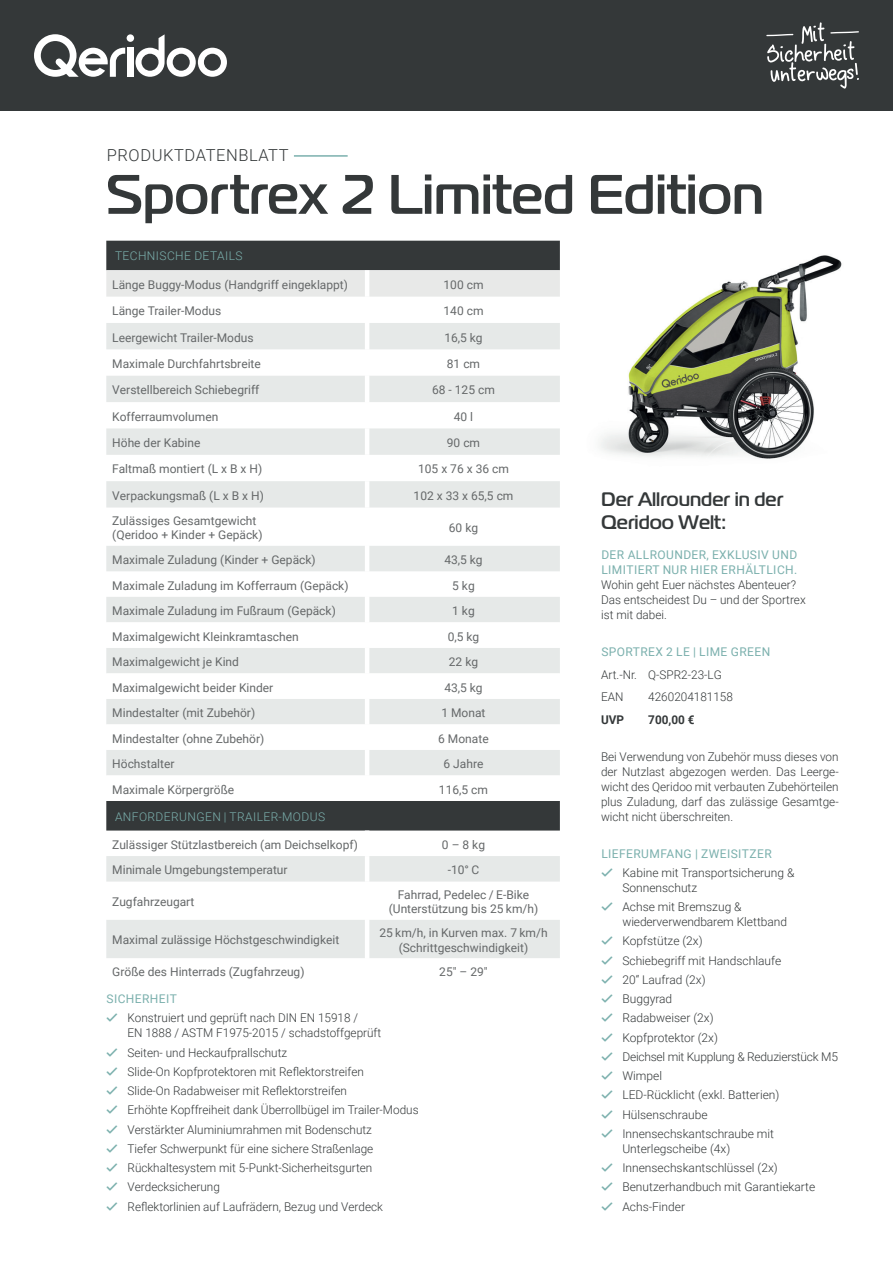
<style>
.page{position:relative;width:893px;height:1263px;background:#fff}
.page>*{position:absolute;margin:0;border:0;box-sizing:border-box;transform-origin:0 0}
.t1{font:500 55.5px "Magistral";color:#343839}
.t2{font:500 19.5px/22.5px "Magistral";color:#343839}
.t3{font:300 16.5px "Roboto";letter-spacing:.035em;color:#343839}
.t4{font:300 12px/19.2px "Roboto";color:#343839}
.t5{font:12px/14.4px "Roboto";color:#656869;text-align:center}
.t6{font:12px/15px "Roboto";letter-spacing:.035em;color:#7bb0ad}
.t7{font:300 12px "Roboto";letter-spacing:.035em;color:#7bb0ad}
.t8{font:700 12px "Roboto";color:#343839}
</style>
<div class="page">
<div style="left:0;top:0;width:893px;height:111px;background:#343839"></div>
<div style="left:127px;top:48px;width:6px;height:29px;background:#fff"></div>
<div style="left:127px;top:34px;width:7px;height:8px;background:#fff;border-radius:50%"></div>
<svg style="left:135px;top:34px;width:92px;height:43px"></svg>
<svg style="left:34px;top:34px;width:91px;height:43px"></svg>
<svg style="left:766px;top:22px;width:93px;height:67px"></svg>
<img style="left:600px;top:255px;width:242px;height:204px">
<div style="left:106px;top:241px;width:454px;height:29px;background:#343839"></div>
<div style="left:106px;top:270px;width:454px;height:27px;background:#e8e9e8"></div>
<div style="left:106px;top:323px;width:454px;height:26px;background:#e6e9e8"></div>
<svg style="left:106px;top:376px;width:454px;height:582px"></svg>
<svg style="left:106px;top:428px;width:454px;height:194px;fill:#e6e9e8"></svg>
<svg style="left:106px;top:622px;width:454px;height:179px"></svg>
<hr style="left:365px;top:270px;width:4px;height:27px;background:#fff">
<hr style="left:365px;top:323px;width:4px;height:26px;background:#fff">
<hr style="left:365px;top:376px;width:4px;height:26px;background:#fff">
<hr style="left:365px;top:402px;width:4px;height:26px;background:#fff">
<hr style="left:365px;top:428px;width:4px;height:27px;background:#fff">
<hr style="left:365px;top:455px;width:4px;height:26px;background:#fff">
<hr style="left:365px;top:481px;width:4px;height:26px;background:#fff">
<hr style="left:365px;top:507px;width:4px;height:39px;background:#fff">
<hr style="left:365px;top:546px;width:4px;height:25px;background:#fff">
<hr style="left:365px;top:571px;width:4px;height:26px;background:#fff">
<hr style="left:365px;top:597px;width:4px;height:25px;background:#fff">
<hr style="left:365px;top:622px;width:4px;height:26px;background:#fff">
<hr style="left:365px;top:648px;width:4px;height:25px;background:#fff">
<hr style="left:365px;top:673px;width:4px;height:26px;background:#fff">
<hr style="left:365px;top:699px;width:4px;height:25px;background:#fff">
<hr style="left:365px;top:724px;width:4px;height:26px;background:#fff">
<hr style="left:365px;top:750px;width:4px;height:25px;background:#fff">
<hr style="left:365px;top:775px;width:4px;height:26px;background:#fff">
<hr style="left:365px;top:830px;width:4px;height:26px;background:#fff">
<hr style="left:365px;top:856px;width:4px;height:25px;background:#fff">
<hr style="left:365px;top:881px;width:4px;height:39px;background:#fff">
<hr style="left:365px;top:920px;width:4px;height:38px;background:#fff">
<hr style="left:294px;top:155px;width:54px;height:2px;background:#7bb0ad">
<h3 class="t3" style="left:107px;top:144px;width:183px">PRODUKTDATENBLATT</h3>
<h1 class="t1" style="left:106px;top:161px;width:659px">Sportrex 2 Limited Edition</h1>
<p class="t7" style="left:115px;top:248px;width:129px">TECHNISCHE DETAILS</p>
<p class="t5" style="left:112px;top:277px;width:237px">Länge Buggy-Modus (Handgriff eingeklappt)</p>
<p class="t5" style="left:443px;top:277px;width:41px">100 cm</p>
<p class="t5" style="left:112px;top:303px;width:110px">Länge Trailer-Modus</p>
<p class="t5" style="left:443px;top:303px;width:41px">140 cm</p>
<p class="t5" style="left:112px;top:330px;width:143px">Leergewicht Trailer-Modus</p>
<p class="t5" style="left:444px;top:330px;width:40px">16,5 kg</p>
<p class="t5" style="left:112px;top:356px;width:150px">Maximale Durchfahrtsbreite</p>
<p class="t5" style="left:447px;top:356px;width:35px">81 cm</p>
<p class="t5" style="left:112px;top:382px;width:149px">Verstellbereich Schiebegriff</p>
<p class="t5" style="left:432px;top:382px;width:64px">68 - 125 cm</p>
<p class="t5" style="left:112px;top:409px;width:108px">Kofferraumvolumen</p>
<p class="t5" style="left:454px;top:409px;width:21px">40 l</p>
<p class="t5" style="left:112px;top:435px;width:90px">Höhe der Kabine</p>
<p class="t5" style="left:447px;top:435px;width:35px">90 cm</p>
<p class="t5" style="left:112px;top:461px;width:151px">Faltmaß montiert (L x B x H)</p>
<p class="t5" style="left:418px;top:461px;width:92px">105 x 76 x 36 cm</p>
<p class="t5" style="left:112px;top:488px;width:153px">Verpackungsmaß (L x B x H)</p>
<p class="t5" style="left:414px;top:488px;width:101px">102 x 33 x 65,5 cm</p>
<p class="t5" style="left:112px;top:513px;width:152px;text-align:left">Zulässiges Gesamtgewicht (Qeridoo + Kinder + Gepäck)</p>
<p class="t5" style="left:449px;top:520px;width:31px">60 kg</p>
<p class="t5" style="left:112px;top:552px;width:205px">Maximale Zuladung (Kinder + Gepäck)</p>
<p class="t5" style="left:444px;top:552px;width:40px">43,5 kg</p>
<p class="t5" style="left:112px;top:578px;width:238px">Maximale Zuladung im Kofferraum (Gepäck)</p>
<p class="t5" style="left:452px;top:578px;width:24px">5 kg</p>
<p class="t5" style="left:112px;top:603px;width:225px">Maximale Zuladung im Fußraum (Gepäck)</p>
<p class="t5" style="left:452px;top:603px;width:24px">1 kg</p>
<p class="t5" style="left:112px;top:629px;width:188px">Maximalgewicht Kleinkramtaschen</p>
<p class="t5" style="left:448px;top:629px;width:33px">0,5 kg</p>
<p class="t5" style="left:112px;top:654px;width:128px">Maximalgewicht je Kind</p>
<p class="t5" style="left:449px;top:654px;width:31px">22 kg</p>
<p class="t5" style="left:112px;top:680px;width:163px">Maximalgewicht beider Kinder</p>
<p class="t5" style="left:444px;top:680px;width:40px">43,5 kg</p>
<p class="t5" style="left:112px;top:705px;width:144px">Mindestalter (mit Zubehör)</p>
<p class="t5" style="left:441px;top:705px;width:46px">1 Monat</p>
<p class="t5" style="left:112px;top:731px;width:153px">Mindestalter (ohne Zubehör)</p>
<p class="t5" style="left:438px;top:731px;width:52px">6 Monate</p>
<p class="t5" style="left:112px;top:756px;width:64px">Höchstalter</p>
<p class="t5" style="left:444px;top:756px;width:41px">6 Jahre</p>
<p class="t5" style="left:112px;top:782px;width:123px">Maximale Körpergröße</p>
<p class="t5" style="left:439px;top:782px;width:51px">116,5 cm</p>
<p class="t7" style="left:115px;top:808px;width:212px">ANFORDERUNGEN | TRAILER-MODUS</p>
<p class="t5" style="left:112px;top:837px;width:247px">Zulässiger Stützlastbereich (am Deichselkopf)</p>
<p class="t5" style="left:442px;top:837px;width:45px">0 – 8 kg</p>
<p class="t5" style="left:112px;top:862px;width:177px">Minimale Umgebungstemperatur</p>
<p class="t5" style="left:448px;top:862px;width:33px">-10° C</p>
<p class="t5" style="left:112px;top:894px;width:84px">Zugfahrzeugart</p>
<p class="t5" style="left:389px;top:887px;width:151px">Fahrrad, Pedelec / E-Bike (Unterstützung bis 25 km/h)</p>
<p class="t5" style="left:112px;top:932px;width:229px">Maximal zulässige Höchstgeschwindigkeit</p>
<p class="t5" style="left:379px;top:925px;width:170px">25 km/h, in Kurven max. 7 km/h (Schrittgeschwindigkeit)</p>
<p class="t5" style="left:112px;top:964px;width:194px">Größe des Hinterrads (Zugfahrzeug)</p>
<p class="t5" style="left:439px;top:964px;width:50px">25" – 29"</p>
<h2 class="t2" style="left:601px;top:488px;width:184px">Der Allrounder in der<br>Qeridoo Welt:</h2>
<p class="t6" style="left:601px;top:547px;width:197px">DER ALLROUNDER, EXKLUSIV UND<br>LIMITIERT NUR HIER ERHÄLTLICH.</p>
<p class="t4" style="left:601px;top:577px;width:206px;line-height:15px">Wohin geht Euer nächstes Abenteuer?<br>Das entscheidest Du – und der Sportrex ist mit dabei.</p>
<p class="t6" style="left:601px;top:644px;width:170px">SPORTREX 2 LE | LIME GREEN</p>
<p class="t4" style="left:648px;top:663px;width:86px;line-height:22.5px">Q-SPR2-23-LG<br>4260204181158</p>
<p class="t8" style="left:648px;top:711px;width:48px">700,00 €</p>
<p class="t4" style="left:601px;top:663px;width:37px;line-height:22.5px">Art.-Nr.<br>EAN</p>
<p class="t8" style="left:601px;top:711px;width:25px">UVP</p>
<p class="t4" style="left:601px;top:749px;width:239px;line-height:15px;text-align:justify">Bei Verwendung von Zubehör muss dieses von der Nutzlast abgezogen werden. Das Leerge&shy;wicht des Qeridoo mit verbauten Zubehörteilen plus Zuladung, darf das zulässige Gesamtge&shy;wicht nicht überschreiten.</p>
<p class="t6" style="left:601px;top:845px;width:172px">LIEFERUMFANG | ZWEISITZER</p>
<p class="t4" style="left:622px;top:865px;width:173px;line-height:15px">Kabine mit Transportsicherung &amp;<br>Sonnenschutz</p>
<p class="t4" style="left:622px;top:899px;width:166px;line-height:15px">Achse mit Bremszug &amp; wiederverwendbarem Klettband</p>
<p class="t4" style="left:622px;top:931px;width:217px">Kopfstütze (2x)<br>Schiebegriff mit Handschlaufe<br>20“ Laufrad (2x)<br>Buggyrad<br>Radabweiser (2x)<br>Kopfprotektor (2x)<br>Deichsel mit Kupplung &amp; Reduzierstück M5<br>Wimpel<br>LED-Rücklicht (exkl. Batterien)<br>Hülsenschraube<br>Innensechskantschraube mit</p>
<p class="t4" style="left:622px;top:1139px;width:194px">Unterlegscheibe (4x)<br>Innensechskantschlüssel (2x)<br>Benutzerhandbuch mit Garantiekarte<br>Achs-Finder</p>
<p class="t6" style="left:107px;top:991px;width:72px">SICHERHEIT</p>
<p class="t4" style="left:128px;top:1010px;width:255px;line-height:15px">Konstruiert und geprüft nach DIN EN 15918 /<br>EN 1888 / ASTM F1975-2015 / schadstoffgeprüft</p>
<p class="t4" style="left:128px;top:1042px;width:293px">Seiten- und Heckaufprallschutz<br>Slide-On Kopfprotektoren mit Reflektorstreifen<br>Slide-On Radabweiser mit Reflektorstreifen<br>Erhöhte Kopffreiheit dank Überrollbügel im Trailer-Modus Verstärkter Aluminiumrahmen mit Bodenschutz<br>Tiefer Schwerpunkt für eine sichere Straßenlage Rückhaltesystem mit 5-Punkt-Sicherheitsgurten Verdecksicherung<br>Reflektorlinien auf Laufrädern, Bezug und Verdeck</p>
</div>
